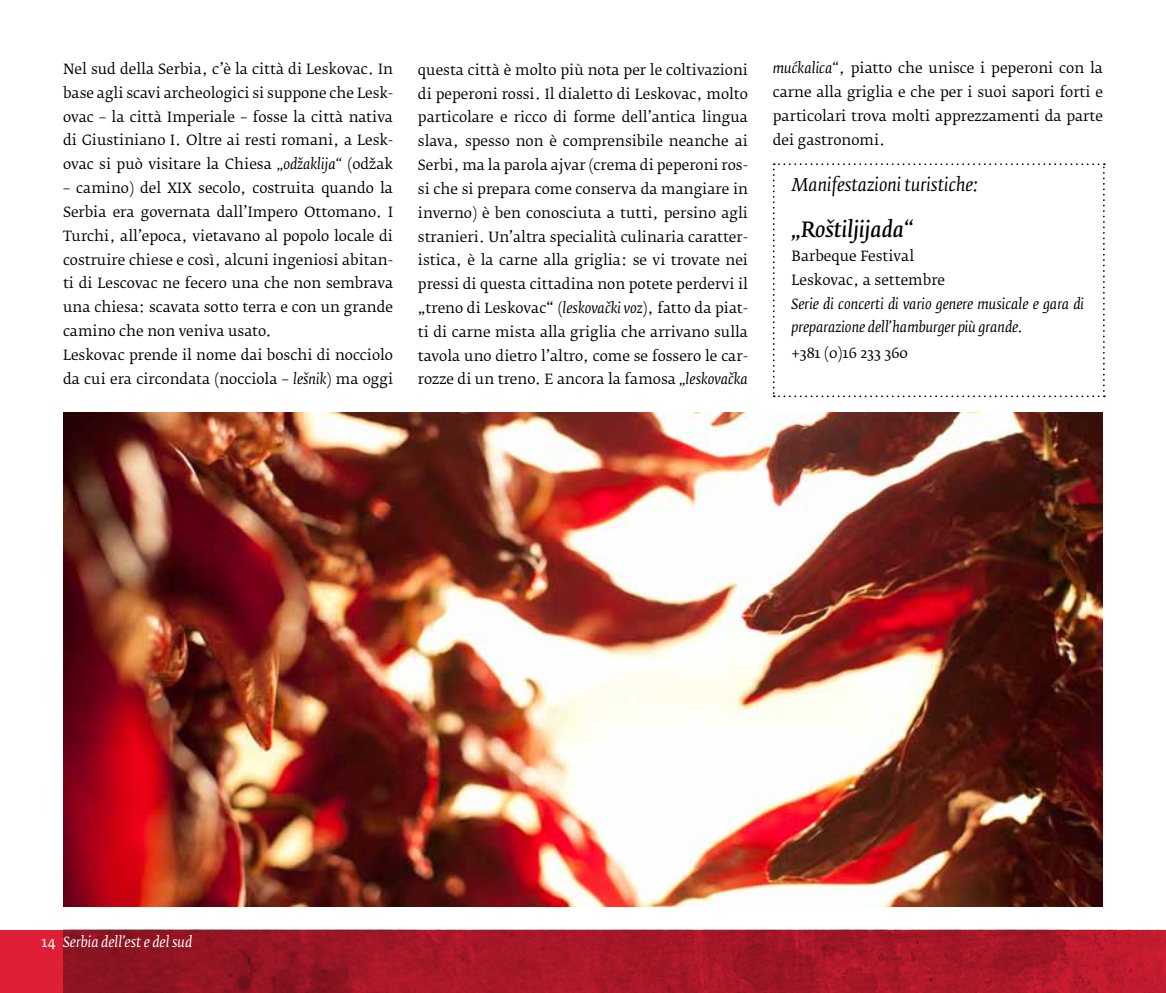
<style>
.page{position:relative;width:1166px;height:993px;background:#fff}
.page>*{position:absolute;margin:0;border:0;box-sizing:border-box;transform-origin:0 0}
.t1{font:italic 21px "Fedra Serif B Pro";color:#000}
.t2{font:italic 17.5px "Fedra Serif B Pro";color:#000}
.t3{font:14px/23.8px "Fedra Serif B Pro";color:#000;text-align:justify}
.t4{font:italic 14px/23.8px "Fedra Serif B Pro";color:#000}
.t5{font:italic 14px "Fedra Serif B Pro";color:#fff}
.s1{font-style:italic}
.s2{font-family:"Fedra Serif A Pro";font-style:normal}
</style>
<div class="page">
<div style="left:0;top:929px;width:1166px;height:63px;background:#df1f35"></div>
<img style="left:63px;top:929px;width:1103px;height:63px">
<svg style="left:773px;top:163px;width:332px;height:234px"></svg>
<img style="left:63px;top:413px;width:1040px;height:492px">
<p class="t3" style="left:418px;top:58px;width:332px">questa città è molto più nota per le coltivazioni di peperoni rossi. Il dialetto di Leskovac, molto particolare e ricco di forme dell’antica lingua slava, spesso non è comprensibile neanche ai Serbi, ma la parola ajvar (crema di peperoni ros&shy;si che si prepara come conserva da mangiare in inverno) è ben conosciuta a tutti, persino agli stranieri. Un’altra specialità culinaria caratter&shy;istica, è la carne alla griglia: se vi trovate nei pressi di questa cittadina non potete perdervi il „treno di Leskovac“ (<span class="s1">leskovački voz</span>), fatto da piat&shy;ti di carne mista alla griglia che arrivano sulla tavola uno dietro l’altro, come se fossero le car&shy;rozze di un treno. E ancora la famosa <span class="s1">„leskovačka</span></p>
<p class="t3" style="left:773px;top:56px;width:332px"><span class="s1">mućkalica“</span>, piatto che unisce i peperoni con la carne alla griglia e che per i suoi sapori forti e particolari trova molti apprezzamenti da parte dei gastronomi.</p>
<p class="t3" style="left:63px;top:57px;width:332px">Nel sud della Serbia, c’è la città di Leskovac. In base agli scavi archeologici si suppone che Lesk&shy;ovac – la città Imperiale – fosse la città nativa di Giustiniano I. Oltre ai resti romani, a Lesk&shy;ovac si può visitare la Chiesa <span class="s1">„odžaklija“</span> (odžak</p>
<p class="t3" style="left:63px;top:176px;width:332px;text-align:left">– camino) del XIX secolo, costruita quando la Serbia era governata dall’Impero Ottomano. I Turchi, all’epoca, vietavano al popolo locale di costruire chiese e così, alcuni ingeniosi abitan&shy;ti di Lescovac ne fecero una che non sembrava una chiesa: scavata sotto terra e con un grande camino che non veniva usato.<br>Leskovac prende il nome dai boschi di nocciolo da cui era circondata (nocciola – <span class="s1">lešnik</span>) ma oggi</p>
<p class="t2" style="left:791px;top:174px;width:188px">Manifestazioni turistiche:</p>
<h1 class="t1" style="left:791px;top:216px;width:123px">„Roštiljijada“</h1>
<p class="t3" style="left:791px;top:244px;width:155px">Barbeque Festival<br>Leskovac, a settembre</p>
<p class="t4" style="left:791px;top:292px;width:294px">Serie di concerti di vario genere musicale e gara di preparazione dell’hamburger più grande.</p>
<p class="t3" style="left:791px;top:341px;width:118px">+381 (0)16 233 360</p>
<p class="t5" style="left:42px;top:933px;width:152px"><span class="s2">14</span> Serbia dell’est e del sud</p>
</div>
